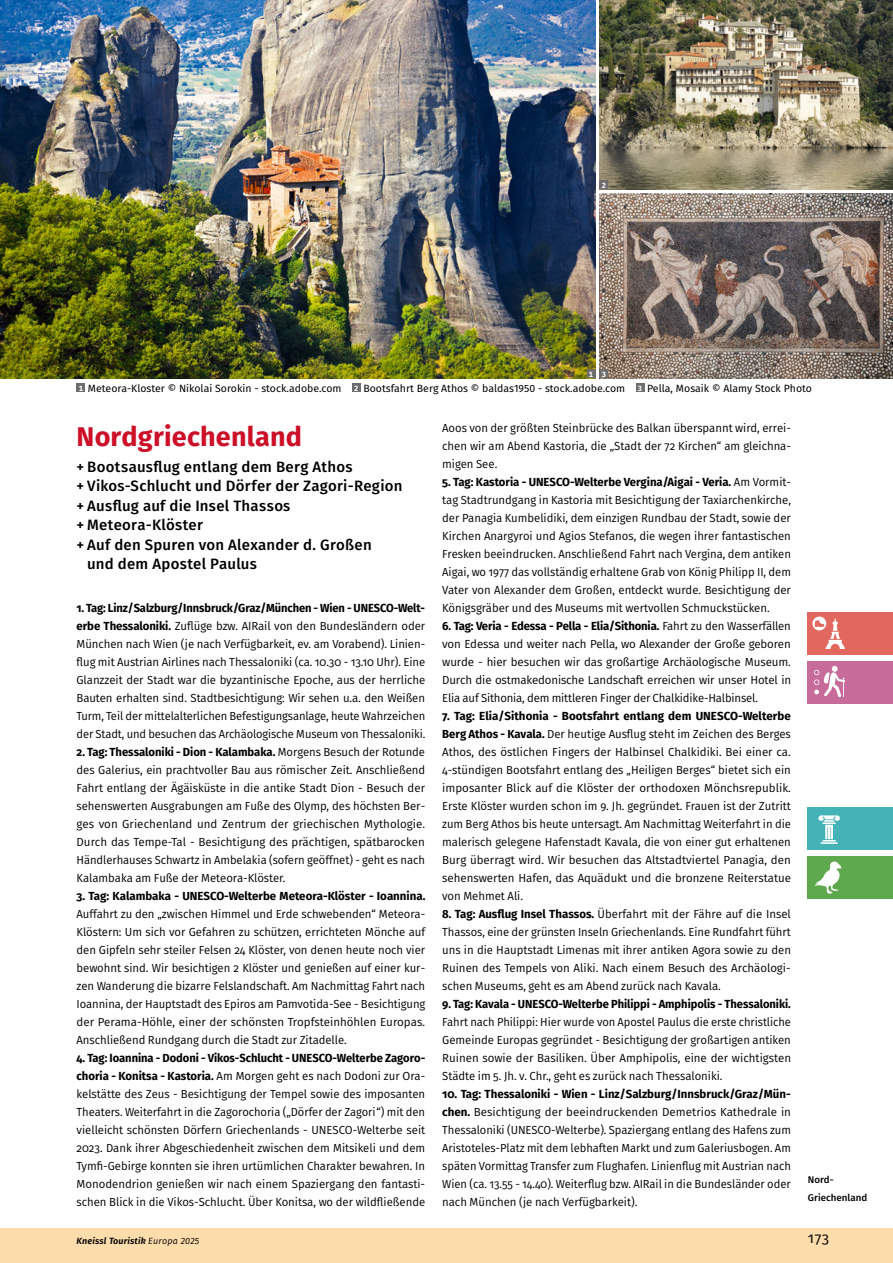
<style>
.page{position:relative;width:893px;height:1263px;background:#fff}
.page>*{position:absolute;margin:0;border:0;box-sizing:border-box;transform-origin:0 0}
._01a_Überschrift_1_Reise{font:700 27px "Fira Sans";letter-spacing:.005em;color:#cd0f28}
.t1{font:500 15px/19.5px "Fira Sans";letter-spacing:.015em;color:#000}
.Pagina_lb{font:15px "Fira Sans";color:#000}
._02_Reiseverlauf{font:11.7px/18px "Fira Sans";color:#000;text-align:justify}
._02_Reiseverlauf-2{font:11.7px/18px "Fira Sans";color:#000;text-align:justify;scale:.95 1}
._04_Bildlegende__Bildquelle{font:10.5px "Fira Sans";color:#000}
.Rubrik_lb{font:500 9.75px "Fira Sans";color:#000}
.Fusszeile_bold_italic_lb{font:italic 600 9px "Fira Sans";letter-spacing:.02em;color:#000}
.t2{font:700 7.5px "Fira Sans";color:#fff}
.s1{font-weight:700}
.s2{font-weight:400}
</style>
<div class="page">
<div style="left:0;top:1229px;width:893px;height:34px;background:#feddad"></div>
<div style="left:808px;top:856px;width:85px;height:43px;background:#5ea84e"></div>
<svg style="left:815px;top:861px;width:27px;height:33px"></svg>
<div style="left:808px;top:612px;width:85px;height:43px;background:#e2685f"></div>
<svg style="left:812px;top:616px;width:33px;height:33px"></svg>
<div style="left:808px;top:808px;width:85px;height:42px;background:#43b3b7"></div>
<svg style="left:818px;top:815px;width:22px;height:29px"></svg>
<div style="left:808px;top:661px;width:85px;height:42px;background:#c76b9b"></div>
<svg style="left:814px;top:666px;width:31px;height:31px"></svg>
<img style="left:600px;top:193px;width:293px;height:185px">
<img style="left:600px;top:0;width:293px;height:189px">
<div style="left:77px;top:384px;width:8px;height:8px;background:#6e6e6e"></div>
<div style="left:352px;top:384px;width:9px;height:8px;background:#6e6e6e"></div>
<div style="left:636px;top:384px;width:8px;height:8px;background:#6e6e6e"></div>
<img style="left:0;top:0;width:595px;height:378px">
<div style="left:587px;top:369px;width:8px;height:9px;background:#6e6e6e"></div>
<div style="left:600px;top:369px;width:8px;height:9px;background:#6e6e6e"></div>
<div style="left:600px;top:180px;width:8px;height:9px;background:#6e6e6e"></div>
<p class="t2" style="left:602px;top:179px;width:6px">2</p>
<p class="t2" style="left:589px;top:368px;width:6px">1</p>
<p class="t2" style="left:602px;top:368px;width:5px">3</p>
<p class="t2" style="left:79px;top:382px;width:6px">1</p>
<p class="_04_Bildlegende__Bildquelle" style="left:88px;top:380px;width:255px">Meteora-Kloster © Nikolai Sorokin - stock.adobe.com</p>
<p class="t2" style="left:354px;top:382px;width:6px">2</p>
<p class="_04_Bildlegende__Bildquelle" style="left:363px;top:380px;width:263px">Bootsfahrt Berg Athos © baldas1950 - stock.adobe.com</p>
<p class="t2" style="left:638px;top:382px;width:5px">3</p>
<p class="_04_Bildlegende__Bildquelle" style="left:647px;top:380px;width:166px">Pella, Mosaik © Alamy Stock Photo</p>
<p class="_01a_Überschrift_1_Reise" style="left:77px;top:414px;width:227px">Nordgriechenland</p>
<p class="t1" style="left:77px;top:456px;width:277px">+ Bootsausflug entlang dem Berg Athos</p>
<p class="t1" style="left:77px;top:475px;width:327px">+ Vikos-Schlucht und Dörfer der Zagori-Region</p>
<p class="t1" style="left:77px;top:495px;width:215px">+ Ausflug auf die Insel Thassos</p>
<p class="t1" style="left:77px;top:514px;width:128px">+ Meteora-Klöster</p>
<p class="t1" style="left:87px;top:534px;width:286px;text-indent:-11px">+ Auf den Spuren von Alexander d. Großen und dem Apostel Paulus</p>
<p class="_02_Reiseverlauf" style="left:77px;top:599px;width:350px"><span class="s1">1. Tag: Linz/Salzburg/Innsbruck/Graz/München - Wien - UNESCO-Welt&shy;erbe Thessaloniki.</span> Zuflüge bzw. AIRail von den Bundesländern oder München nach Wien (je nach Verfügbarkeit, ev. am Vorabend). Linien&shy;flug mit Austrian Airlines nach Thessaloniki (ca. 10.30 - 13.10 Uhr). Eine Glanzzeit der Stadt war die byzantinische Epoche, aus der herrliche Bauten erhalten sind. Stadtbesichtigung: Wir sehen u.a. den Weißen Turm, Teil der mittelalterlichen Befestigungsanlage, heute Wahrzeichen der Stadt, und besuchen das Archäologische Museum von Thessaloniki.</p>
<p class="_02_Reiseverlauf" style="left:77px;top:743px;width:350px"><span class="s1">2. Tag: Thessaloniki - Dion - Kalambaka.</span> Morgens Besuch der Rotunde des Galerius, ein prachtvoller Bau aus römischer Zeit. Anschließend Fahrt entlang der Ägäisküste in die antike Stadt Dion - Besuch der sehenswerten Ausgrabungen am Fuße des Olymp, des höchsten Ber&shy;ges von Griechenland und Zentrum der griechischen Mythologie.<br>Durch das Tempe-Tal - Besichtigung des prächtigen, spätbarocken Händlerhauses Schwartz in Ambelakia (sofern geöffnet) - geht es nach Kalambaka am Fuße der Meteora-Klöster.</p>
<p class="_02_Reiseverlauf" style="left:77px;top:887px;width:350px"><span class="s1">3. Tag: Kalambaka - UNESCO-Welterbe Meteora-Klöster - Ioannina.<br></span>Auffahrt zu den „zwischen Himmel und Erde schwebenden“ Meteora-Klöstern: Um sich vor Gefahren zu schützen, errichteten Mönche auf den Gipfeln sehr steiler Felsen 24 Klöster, von denen heute noch vier bewohnt sind. Wir besichtigen 2 Klöster und genießen auf einer kur&shy;zen Wanderung die bizarre Felslandschaft. Am Nachmittag Fahrt nach Ioannina, der Hauptstadt des Epiros am Pamvotida-See - Besichtigung der Perama-Höhle, einer der schönsten Tropfsteinhöhlen Europas.<br>Anschließend Rundgang durch die Stadt zur Zitadelle.</p>
<p class="_02_Reiseverlauf" style="left:77px;top:1049px;width:350px"><span class="s1">4. Tag: Ioannina - Dodoni - Vikos-Schlucht - UNESCO-Welterbe Zagoro&shy;choria - Konitsa - Kastoria.</span> Am Morgen geht es nach Dodoni zur Ora&shy;kelstätte des Zeus - Besichtigung der Tempel sowie des imposanten Theaters. Weiterfahrt in die Zagorochoria („Dörfer der Zagori“) mit den vielleicht schönsten Dörfern Griechenlands - UNESCO-Welterbe seit 2023. Dank ihrer Abgeschiedenheit zwischen dem Mitsikeli und dem Tymfi-Gebirge konnten sie ihren urtümlichen Charakter bewahren. In Monodendrion genießen wir nach einem Spaziergang den fantasti&shy;schen Blick in die Vikos-Schlucht. Über Konitsa, wo der wildfließende</p>
<p class="_02_Reiseverlauf" style="left:442px;top:419px;width:350px">Aoos von der größten Steinbrücke des Balkan überspannt wird, errei&shy;chen wir am Abend Kastoria, die „Stadt der 72 Kirchen“ am gleichna&shy;migen See.</p>
<p class="_02_Reiseverlauf" style="left:442px;top:473px;width:350px"><span class="s1">5. Tag: Kastoria - UNESCO-Welterbe Vergina/Aigai - Veria.</span> Am Vormit&shy;tag Stadtrundgang in Kastoria mit Besichtigung der Taxiarchenkirche, der Panagia Kumbelidiki, dem einzigen Rundbau der Stadt, sowie der Kirchen Anargyroi und Agios Stefanos, die wegen ihrer fantastischen Fresken beeindrucken. Anschließend Fahrt nach Vergina, dem antiken Aigai, wo 1977 das vollständig erhaltene Grab von König Philipp II, dem Vater von Alexander dem Großen, entdeckt wurde. Besichtigung der Königsgräber und des Museums mit wertvollen Schmuckstücken.</p>
<p class="_02_Reiseverlauf" style="left:442px;top:617px;width:350px"><span class="s1">6. Tag: Veria - Edessa - Pella - Elia/Sithonia.</span> Fahrt zu den Wasserfällen von Edessa und weiter nach Pella, wo Alexander der Große geboren wurde - hier besuchen wir das großartige Archäologische Museum.<br>Durch die ostmakedonische Landschaft erreichen wir unser Hotel in Elia auf Sithonia, dem mittleren Finger der Chalkidike-Halbinsel.</p>
<p class="_02_Reiseverlauf" style="left:442px;top:707px;width:350px"><span class="s1">7. Tag: Elia/Sithonia - Bootsfahrt entlang dem UNESCO-Welterbe Berg Athos - Kavala.</span> Der heutige Ausflug steht im Zeichen des Berges Athos, des östlichen Fingers der Halbinsel Chalkidiki. Bei einer ca.<br>4-stündigen Bootsfahrt entlang des „Heiligen Berges“ bietet sich ein imposanter Blick auf die Klöster der orthodoxen Mönchsrepublik.<br>Erste Klöster wurden schon im 9. Jh. gegründet. Frauen ist der Zutritt zum Berg Athos bis heute untersagt. Am Nachmittag Weiterfahrt in die malerisch gelegene Hafenstadt Kavala, die von einer gut erhaltenen Burg überragt wird. Wir besuchen das Altstadtviertel Panagia, den sehenswerten Hafen, das Aquädukt und die bronzene Reiterstatue von Mehmet Ali.</p>
<p class="_02_Reiseverlauf" style="left:442px;top:905px;width:350px"><span class="s1">8. Tag: Ausflug Insel Thassos.</span> Überfahrt mit der Fähre auf die Insel Thassos, eine der grünsten Inseln Griechenlands. Eine Rundfahrt führt uns in die Hauptstadt Limenas mit ihrer antiken Agora sowie zu den Ruinen des Tempels von Aliki. Nach einem Besuch des Archäologi&shy;schen Museums, geht es am Abend zurück nach Kavala.</p>
<p class="_02_Reiseverlauf-2" style="left:442px;top:995px;width:369px"><span class="s1">9. Tag: Kavala - UNESCO-Welterbe Philippi - Amphipolis - Thessaloniki.<br></span>Fahrt nach Philippi: Hier wurde von Apostel Paulus die erste christliche Gemeinde Europas gegründet - Besichtigung der großartigen antiken Ruinen sowie der Basiliken. Über Amphipolis, eine der wichtigsten Städte im 5. Jh. v. Chr., geht es zurück nach Thessaloniki.</p>
<p class="_02_Reiseverlauf" style="left:442px;top:1085px;width:350px"><span class="s1">10. Tag: Thessaloniki - Wien - Linz/Salzburg/Innsbruck/Graz/Mün&shy;chen.</span> Besichtigung der beeindruckenden Demetrios Kathedrale in Thessaloniki (UNESCO-Welterbe). Spaziergang entlang des Hafens zum Aristoteles-Platz mit dem lebhaften Markt und zum Galeriusbogen. Am späten Vormittag Transfer zum Flughafen. Linienflug mit Austrian nach Wien (ca. 13.55 - 14.40). Weiterflug bzw. AIRail in die Bundesländer oder nach München (je nach Verfügbarkeit).</p>
<p class="Rubrik_lb" style="left:808px;top:1172px;width:27px">Nord-</p>
<p class="Rubrik_lb" style="left:808px;top:1190px;width:61px">Griechenland</p>
<p class="Fusszeile_bold_italic_lb" style="left:77px;top:1233px;width:124px">Kneissl Touristik <span class="s2">Europa 2025</span></p>
<p class="Pagina_lb" style="left:808px;top:1227px;width:23px">173</p>
</div>
